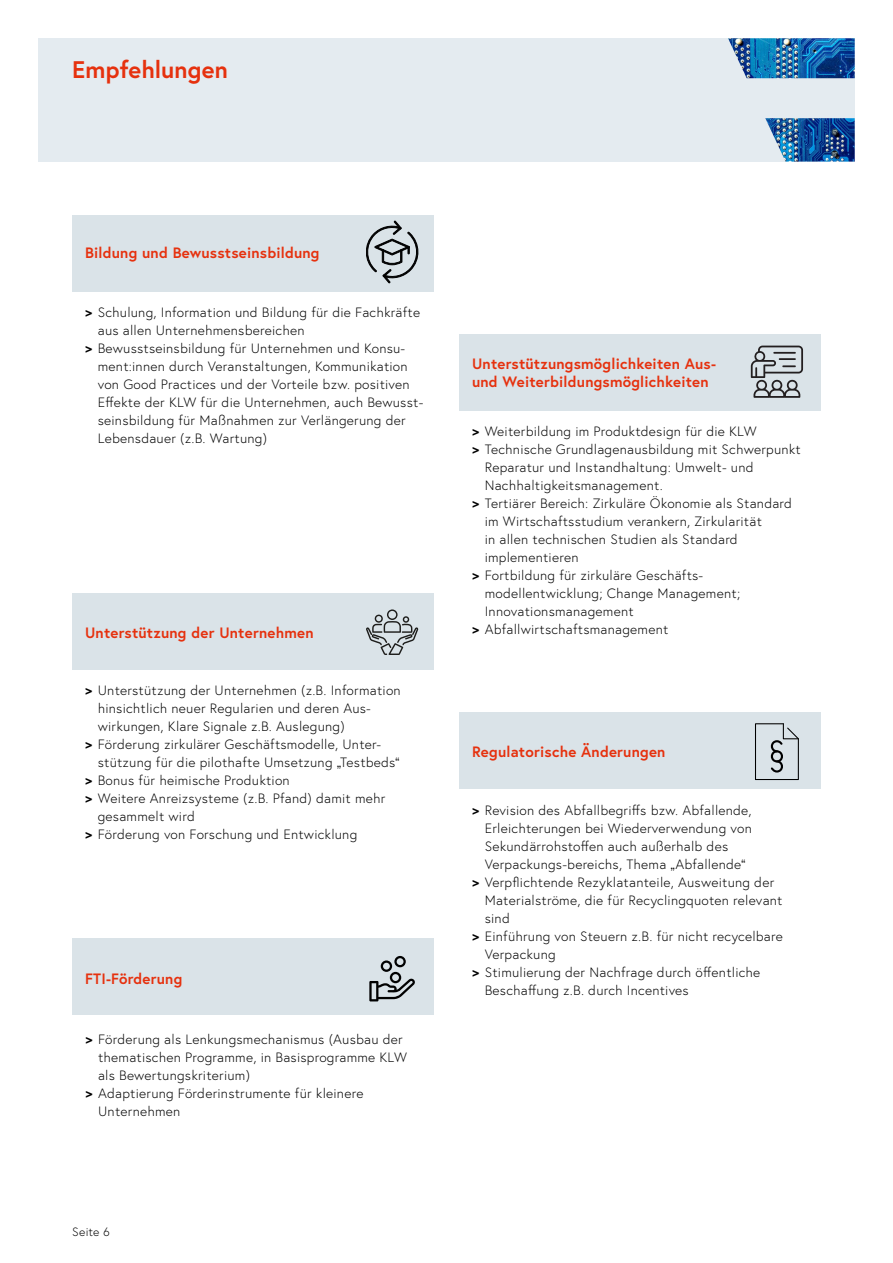
<style>
.page{position:relative;width:893px;height:1263px;background:#fff}
.page>*{position:absolute;margin:0;border:0;box-sizing:border-box;transform-origin:0 0}
.t1{font:700 24px "Europa Austria";letter-spacing:.005em;color:#e6310e}
.t2{font:700 15px/18px "Europa Austria";letter-spacing:.015em;color:#e6310e}
.t3{font:300 13.5px/18px "Europa Austria";letter-spacing:.015em;color:#000}
.t4{font:300 12px "Europa Austria";letter-spacing:.01em;color:#000}
.s1{font-weight:700}
</style>
<div class="page">
<div style="left:72px;top:215px;width:362px;height:76px;background:#dae3e8"></div>
<div style="left:72px;top:593px;width:362px;height:77px;background:#dae3e8"></div>
<div style="left:72px;top:938px;width:362px;height:77px;background:#dae3e8"></div>
<div style="left:459px;top:334px;width:362px;height:77px;background:#dae3e8"></div>
<div style="left:459px;top:713px;width:362px;height:76px;background:#dae3e8"></div>
<svg style="left:366px;top:221px;width:52px;height:62px"></svg>
<svg style="left:366px;top:609px;width:52px;height:46px"></svg>
<svg style="left:369px;top:956px;width:46px;height:45px"></svg>
<svg style="left:755px;top:723px;width:44px;height:57px"></svg>
<svg style="left:751px;top:346px;width:52px;height:52px"></svg>
<div style="left:38px;top:38px;width:817px;height:124px;background:#e4ebf0"></div>
<img style="left:728px;top:38px;width:127px;height:124px">
<h2 class="t1" style="left:72px;top:54px;width:157px">Empfehlungen</h2>
<p class="t2" style="left:85px;top:244px;width:236px">Bildung und Bewusstseinsbildung</p>
<p class="t3" style="left:98px;top:303px;width:324px;text-indent:-13px"><span class="s1">&gt;</span> Schulung, Information und Bildung für die Fachkräfte aus allen Unternehmensbereichen</p>
<p class="t3" style="left:98px;top:339px;width:327px;text-indent:-13px"><span class="s1">&gt;</span> Bewusstseinsbildung für Unternehmen und Konsu&shy;ment:innen durch Veranstaltungen, Kommunikation von Good Practices und der Vorteile bzw. positiven Effekte der KLW für die Unternehmen, auch Bewusst&shy;seinsbildung für Maßnahmen zur Verlängerung der Lebensdauer (z.B. Wartung)</p>
<p class="t2" style="left:472px;top:355px;width:246px">Unterstützungsmöglichkeiten Aus&shy;und Weiterbildungsmöglichkeiten</p>
<p class="t3" style="left:472px;top:422px;width:286px"><span class="s1">&gt;</span> Weiterbildung im Produktdesign für die KLW</p>
<p class="t3" style="left:485px;top:440px;width:318px;text-indent:-13px"><span class="s1">&gt;</span> Technische Grundlagenausbildung mit Schwerpunkt<br>Reparatur und Instandhaltung: Umwelt- und<br>Nachhaltigkeitsmanagement.</p>
<p class="t3" style="left:485px;top:494px;width:309px;text-indent:-13px"><span class="s1">&gt;</span> Tertiärer Bereich: Zirkuläre Ökonomie als Standard im Wirtschaftsstudium verankern, Zirkularität<br>in allen technischen Studien als Standard implementieren</p>
<p class="t3" style="left:485px;top:566px;width:257px;text-indent:-13px"><span class="s1">&gt;</span> Fortbildung für zirkuläre Geschäfts&shy;modellentwicklung; Change Management;<br>Innovationsmanagement</p>
<p class="t2" style="left:85px;top:623px;width:230px">Unterstützung der Unternehmen</p>
<p class="t3" style="left:472px;top:620px;width:198px"><span class="s1">&gt;</span> Abfallwirtschaftsmanagement</p>
<p class="t3" style="left:98px;top:681px;width:304px;text-indent:-13px"><span class="s1">&gt;</span> Unterstützung der Unternehmen (z.B. Information hinsichtlich neuer Regularien und deren Aus&shy;wirkungen, Klare Signale z.B. Auslegung)</p>
<p class="t3" style="left:98px;top:735px;width:303px;text-indent:-13px"><span class="s1">&gt;</span> Förderung zirkulärer Geschäftsmodelle, Unter&shy;stützung für die pilothafte Umsetzung „Testbeds“</p>
<p class="t3" style="left:85px;top:771px;width:206px"><span class="s1">&gt;</span> Bonus für heimische Produktion</p>
<p class="t3" style="left:98px;top:789px;width:289px;text-indent:-13px"><span class="s1">&gt;</span> Weitere Anreizsysteme (z.B. Pfand) damit mehr gesammelt wird</p>
<p class="t3" style="left:85px;top:825px;width:274px"><span class="s1">&gt;</span> Förderung von Forschung und Entwicklung</p>
<p class="t2" style="left:85px;top:969px;width:99px">FTI-Förderung</p>
<p class="t3" style="left:98px;top:1030px;width:310px;text-indent:-13px"><span class="s1">&gt;</span> Förderung als Lenkungsmechanismus (Ausbau der thematischen Programme, in Basisprogramme KLW als Bewertungskriterium)</p>
<p class="t3" style="left:98px;top:1084px;width:267px;text-indent:-13px"><span class="s1">&gt;</span> Adaptierung Förderinstrumente für kleinere<br>Unternehmen</p>
<p class="t4" style="left:72px;top:1224px;width:39px">Seite 6</p>
<p class="t2" style="left:472px;top:743px;width:195px">Regulatorische Änderungen</p>
<p class="t3" style="left:485px;top:801px;width:269px;text-indent:-13px"><span class="s1">&gt;</span> Revision des Abfallbegriffs bzw. Abfallende, Erleichterungen bei Wiederverwendung von Sekundärrohstoffen auch außerhalb des Verpackungs-bereichs, Thema „Abfallende“</p>
<p class="t3" style="left:485px;top:873px;width:299px;text-indent:-13px"><span class="s1">&gt;</span> Verpflichtende Rezyklatanteile, Ausweitung der<br>Materialströme, die für Recyclingquoten relevant sind</p>
<p class="t3" style="left:485px;top:927px;width:300px;text-indent:-13px"><span class="s1">&gt;</span> Einführung von Steuern z.B. für nicht recycelbare<br>Verpackung</p>
<p class="t3" style="left:485px;top:963px;width:277px;text-indent:-13px"><span class="s1">&gt;</span> Stimulierung der Nachfrage durch öffentliche<br>Beschaffung z.B. durch Incentives</p>
</div>
